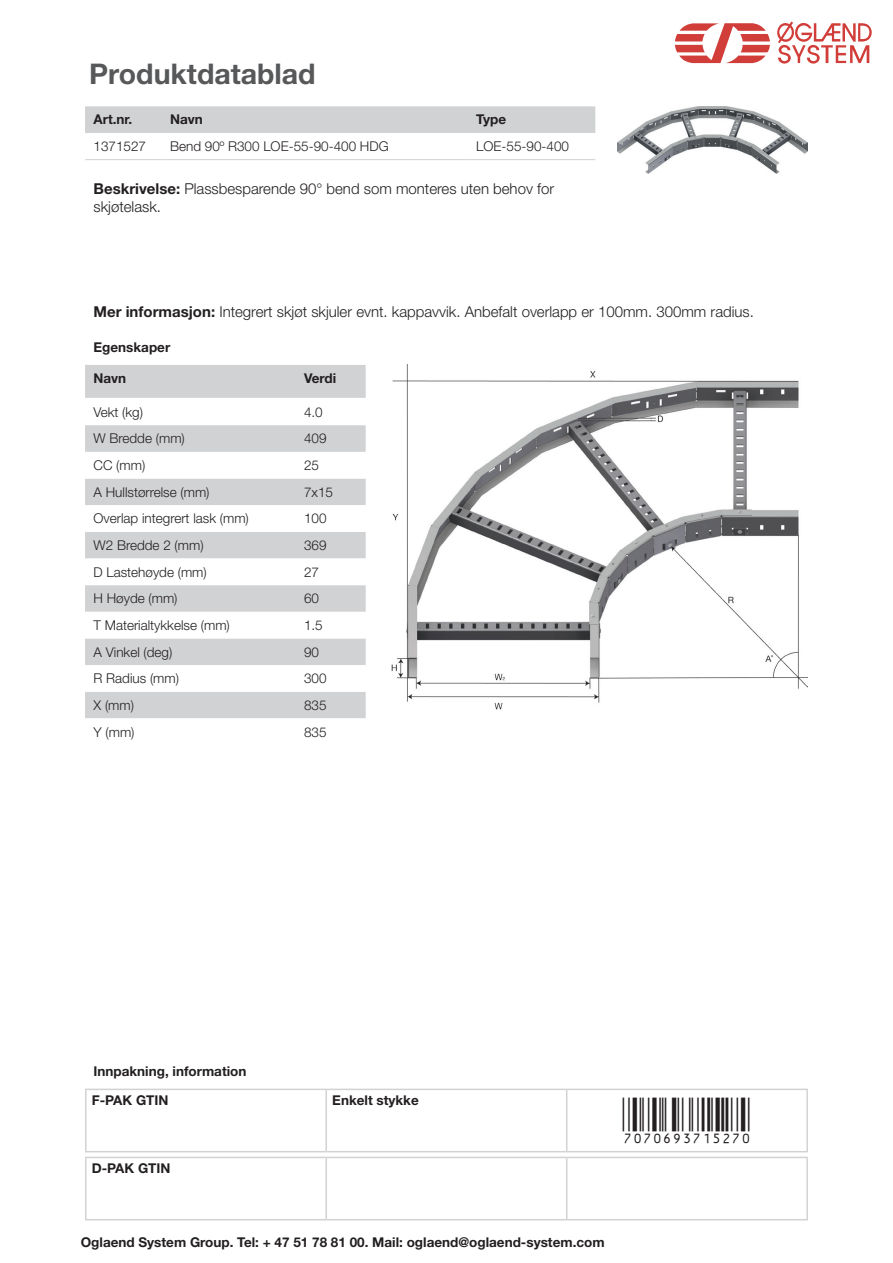
<style>
.page{position:relative;width:893px;height:1263px;background:#fff}
.page>*{position:absolute;margin:0;border:0;box-sizing:border-box;transform-origin:0 0}
.t1{font:45px "Viisas EAN Matala";color:#231f20}
.t2{font:700 28.5px "Helvetica Neue LT Std";color:#57585a}
.t3{font:300 15px/18px "Helvetica Neue LT Std";color:#231f20}
.t4{font:300 13.5px "Helvetica Neue LT Std";color:#231f20}
.t5{font:700 13.5px/29.1px "Helvetica Neue LT Std";color:#231f20}
.s1{font-weight:700}
</style>
<div class="page">
<svg style="left:675px;top:23px;width:95px;height:40px"></svg>
<svg style="left:777px;top:21px;width:95px;height:43px"></svg>
<div style="left:85px;top:106px;width:510px;height:27px;background:#d1d2d4"></div>
<hr style="left:85px;top:159px;width:77px;height:1px;background:#d1d2d4">
<hr style="left:162px;top:159px;width:306px;height:1px;background:#d1d2d4">
<hr style="left:468px;top:159px;width:127px;height:1px;background:#d1d2d4">
<img style="left:617px;top:107px;width:191px;height:66px">
<img style="left:391px;top:365px;width:416px;height:345px">
<div style="left:85px;top:365px;width:281px;height:33px;background:#d1d2d4"></div>
<div style="left:85px;top:425px;width:281px;height:27px;background:#d1d2d4"></div>
<svg style="left:85px;top:479px;width:281px;height:239px;fill:#d1d2d4"></svg>
<hr style="left:85px;top:1089px;width:241px;height:1px;background:#d1d2d4">
<hr style="left:85px;top:1090px;width:2px;height:61px;background:#d1d2d4">
<hr style="left:326px;top:1089px;width:241px;height:1px;background:#d1d2d4">
<hr style="left:325px;top:1090px;width:2px;height:61px;background:#d1d2d4">
<hr style="left:567px;top:1089px;width:241px;height:1px;background:#d1d2d4">
<hr style="left:566px;top:1090px;width:1px;height:61px;background:#d1d2d4">
<hr style="left:806px;top:1090px;width:2px;height:61px;background:#d1d2d4">
<hr style="left:85px;top:1151px;width:241px;height:1px;background:#d1d2d4">
<hr style="left:326px;top:1151px;width:241px;height:1px;background:#d1d2d4">
<hr style="left:567px;top:1151px;width:241px;height:1px;background:#d1d2d4">
<hr style="left:85px;top:1157px;width:241px;height:1px;background:#d1d2d4">
<hr style="left:85px;top:1158px;width:2px;height:61px;background:#d1d2d4">
<hr style="left:326px;top:1157px;width:241px;height:1px;background:#d1d2d4">
<hr style="left:325px;top:1158px;width:2px;height:61px;background:#d1d2d4">
<hr style="left:567px;top:1157px;width:241px;height:1px;background:#d1d2d4">
<hr style="left:566px;top:1158px;width:1px;height:61px;background:#d1d2d4">
<hr style="left:806px;top:1158px;width:2px;height:61px;background:#d1d2d4">
<hr style="left:85px;top:1219px;width:241px;height:1px;background:#d1d2d4">
<hr style="left:326px;top:1219px;width:241px;height:1px;background:#d1d2d4">
<hr style="left:567px;top:1219px;width:241px;height:1px;background:#d1d2d4">
<h2 class="t2" style="left:89px;top:56px;width:228px">Produktdatablad</h2>
<p class="t5" style="left:94px;top:105px;width:40px">Art.nr.</p>
<p class="t5" style="left:170px;top:105px;width:34px">Navn</p>
<p class="t5" style="left:476px;top:105px;width:32px">Type</p>
<p class="t4" style="left:94px;top:138px;width:54px">1371527</p>
<p class="t4" style="left:170px;top:138px;width:220px">Bend 90º R300 LOE-55-90-400 HDG</p>
<p class="t4" style="left:476px;top:138px;width:94px">LOE-55-90-400</p>
<p class="t3" style="left:94px;top:179px;width:462px"><span class="s1">Beskrivelse:</span> Plassbesparende 90° bend som monteres uten behov for skjøtelask.</p>
<p class="t3" style="left:94px;top:302px;width:662px"><span class="s1">Mer informasjon:</span> Integrert skjøt skjuler evnt. kappavvik. Anbefalt overlapp er 100mm. 300mm radius.</p>
<p class="t5" style="left:94px;top:332px;width:78px">Egenskaper</p>
<p class="t5" style="left:94px;top:363px;width:34px">Navn</p>
<p class="t5" style="left:304px;top:363px;width:34px">Verdi</p>
<p class="t4" style="left:94px;top:404px;width:51px">Vekt (kg)</p>
<p class="t4" style="left:304px;top:404px;width:20px">4.0</p>
<p class="t4" style="left:94px;top:430px;width:93px">W Bredde (mm)</p>
<p class="t4" style="left:304px;top:430px;width:24px">409</p>
<p class="t4" style="left:94px;top:457px;width:53px">CC (mm)</p>
<p class="t4" style="left:304px;top:457px;width:17px">25</p>
<p class="t4" style="left:94px;top:484px;width:118px">A Hullstørrelse (mm)</p>
<p class="t4" style="left:304px;top:484px;width:31px">7x15</p>
<p class="t4" style="left:94px;top:510px;width:157px">Overlap integrert lask (mm)</p>
<p class="t4" style="left:304px;top:510px;width:24px">100</p>
<p class="t4" style="left:94px;top:537px;width:112px">W2 Bredde 2 (mm)</p>
<p class="t4" style="left:304px;top:537px;width:24px">369</p>
<p class="t4" style="left:94px;top:564px;width:115px">D Lastehøyde (mm)</p>
<p class="t4" style="left:304px;top:564px;width:17px">27</p>
<p class="t4" style="left:94px;top:590px;width:86px">H Høyde (mm)</p>
<p class="t4" style="left:304px;top:590px;width:17px">60</p>
<p class="t4" style="left:94px;top:617px;width:138px">T Materialtykkelse (mm)</p>
<p class="t4" style="left:304px;top:617px;width:20px">1.5</p>
<p class="t4" style="left:94px;top:643px;width:80px">A Vinkel (deg)</p>
<p class="t4" style="left:304px;top:643px;width:17px">90</p>
<p class="t4" style="left:94px;top:670px;width:87px">R Radius (mm)</p>
<p class="t4" style="left:304px;top:670px;width:24px">300</p>
<p class="t4" style="left:94px;top:697px;width:42px">X (mm)</p>
<p class="t4" style="left:304px;top:697px;width:24px">835</p>
<p class="t4" style="left:94px;top:723px;width:42px">Y (mm)</p>
<p class="t4" style="left:304px;top:723px;width:24px">835</p>
<p class="t5" style="left:92px;top:1056px;width:156px">Innpakning, information<br>F-PAK GTIN</p>
<p class="t5" style="left:92px;top:1153px;width:80px">D-PAK GTIN</p>
<p class="t5" style="left:332px;top:1085px;width:88px">Enkelt stykke</p>
<h1 class="t1" style="left:623px;top:1097px;width:130px">7070693715270</h1>
<p class="t5" style="left:81px;top:1227px;width:525px">Oglaend System Group. Tel: + 47 51 78 81 00. Mail: oglaend@oglaend-system.com</p>
</div>
